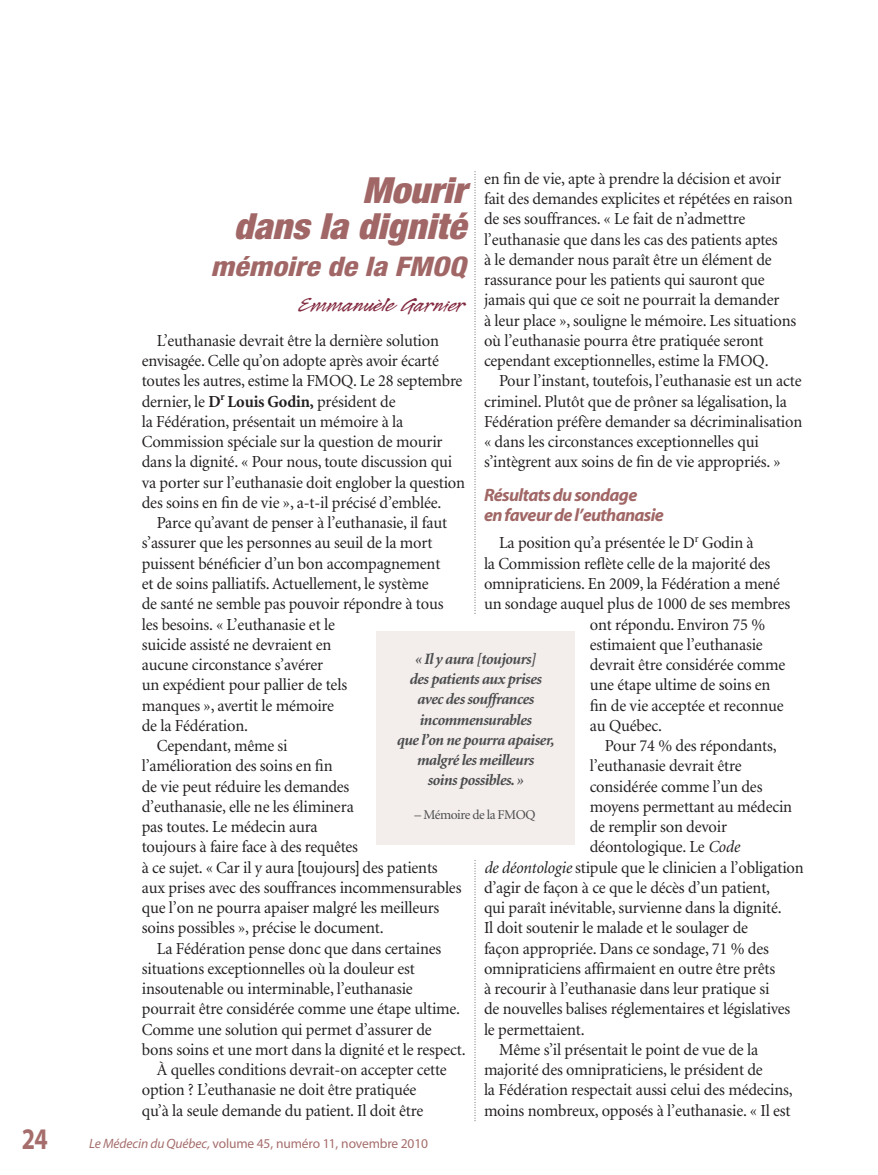
<style>
.page{position:relative;width:878px;height:1175px;background:#fff}
.page>*{position:absolute;margin:0;border:0;box-sizing:border-box;transform-origin:0 0}
.t1{font:italic 900 condensed 36px/36px "Helvetica Neue";color:#a16766;text-align:right;scale:1.05 1}
.t2{font:700 30px "Myriad";color:#a56e6c;scale:.8 1}
.t3{font:italic 800 condensed 27px "Helvetica Neue";color:#a16766;scale:1.1 1}
.t4{font:22.5px "Legault Std";color:#82293f;scale:1.2 1}
.t5{font:italic 700 18px/20.2px "Myriad";letter-spacing:-.035em;color:#a16766}
.t6{font:16.8px/20.2px "Minion";letter-spacing:-.01em;color:#231f20}
.t7{font:italic 700 15.75px/20.2px "Minion";letter-spacing:-.035em;color:#4b4c4d;text-align:center}
.t8{font:13.5px "Myriad";letter-spacing:-.01em;color:#a56e6c}
.t9{font:13.5px "Minion";letter-spacing:-.035em;color:#4b4c4d}
.s1{font-style:italic}
.s2{font-weight:700}
.s3{font-family:"Arial Narrow"}
</style>
<div class="page">
<svg style="left:474px;top:172px;width:1px;height:442px"></svg>
<svg style="left:474px;top:860px;width:1px;height:259px"></svg>
<div style="left:376px;top:631px;width:198px;height:213px;background:#f3edec"></div>
<p class="t6" style="left:484px;top:170px;width:314px">en fin de vie, apte à prendre la décision et avoir fait des demandes explicites et répétées en raison de ses souffrances. « Le fait de n’admettre l’euthanasie que dans les cas des patients aptes<br>à le demander nous paraît être un élément de rassurance pour les patients qui sauront que jamais qui que ce soit ne pourrait la demander<br>à leur place », souligne le mémoire. Les situations où l’euthanasie pourra être pratiquée seront cependant exceptionnelles, estime la FMOQ.</p>
<p class="t6" style="left:484px;top:372px;width:320px;text-indent:15px">Pour l’instant, toutefois, l’euthanasie est un acte criminel. Plutôt que de prôner sa légalisation, la Fédération préfère demander sa décriminalisation « dans les circonstances exceptionnelles qui s’intègrent aux soins de fin de vie appropriés. »</p>
<p class="t5" style="left:484px;top:486px;width:181px">Résultats du sondage<br>en faveur de l’euthanasie</p>
<p class="t6" style="left:499px;top:534px;width:256px">La position qu’a présentée le D<sup>r</sup> Godin à</p>
<p class="t6" style="left:484px;top:554px;width:288px">la Commission reflète celle de la majorité des</p>
<p class="t6" style="left:484px;top:575px;width:297px">omnipraticiens. En 2009, la Fédération a mené</p>
<p class="t6" style="left:484px;top:595px;width:308px">un sondage auquel plus de 1000 de ses membres</p>
<p class="t6" style="left:589px;top:615px;width:177px">ont répondu. Environ 75 %</p>
<p class="t6" style="left:589px;top:635px;width:174px">estimaient que l’euthanasie</p>
<p class="t6" style="left:589px;top:656px;width:197px">devrait être considérée comme</p>
<p class="t6" style="left:589px;top:676px;width:182px">une étape ultime de soins en</p>
<p class="t6" style="left:589px;top:696px;width:195px">fin de vie acceptée et reconnue</p>
<p class="t6" style="left:589px;top:716px;width:74px">au Québec.</p>
<p class="t6" style="left:604px;top:737px;width:173px">Pour 74 % des répondants,</p>
<p class="t6" style="left:589px;top:757px;width:153px">l’euthanasie devrait être</p>
<p class="t6" style="left:589px;top:777px;width:174px">considérée comme l’un des</p>
<p class="t6" style="left:589px;top:797px;width:204px">moyens permettant au médecin</p>
<p class="t6" style="left:589px;top:818px;width:139px">de remplir son devoir</p>
<p class="t6" style="left:589px;top:838px;width:151px">déontologique. Le <span class="s1">Code</span></p>
<p class="t6" style="left:484px;top:858px;width:321px"><span class="s1">de déontologie</span> stipule que le clinicien a l’obligation</p>
<p class="t6" style="left:484px;top:878px;width:288px">d’agir de façon à ce que le décès d’un patient,</p>
<p class="t6" style="left:484px;top:899px;width:299px">qui paraît inévitable, survienne dans la dignité.</p>
<p class="t6" style="left:484px;top:919px;width:265px">Il doit soutenir le malade et le soulager de</p>
<p class="t6" style="left:484px;top:939px;width:286px">façon appropriée. Dans ce sondage, 71 % des</p>
<p class="t6" style="left:484px;top:959px;width:293px">omnipraticiens affirmaient en outre être prêts</p>
<p class="t6" style="left:484px;top:980px;width:287px">à recourir à l’euthanasie dans leur pratique si</p>
<p class="t6" style="left:484px;top:1000px;width:308px">de nouvelles balises réglementaires et législatives</p>
<p class="t6" style="left:484px;top:1020px;width:102px">le permettaient.</p>
<p class="t6" style="left:499px;top:1040px;width:261px">Même s’il présentait le point de vue de la</p>
<p class="t6" style="left:484px;top:1061px;width:280px">majorité des omnipraticiens, le président de</p>
<p class="t6" style="left:484px;top:1081px;width:310px">la Fédération respectait aussi celui des médecins,</p>
<p class="t6" style="left:484px;top:1101px;width:308px">moins nombreux, opposés à l’euthanasie. « Il est</p>
<h1 class="t1" style="left:234px;top:175px;width:229px">Mourir<br>dans la dignité</h1>
<h3 class="t3" style="left:210px;top:256px;width:234px">mémoire de la FMOQ</h3>
<h3 class="t4" style="left:299px;top:290px;width:140px">Emmanuèle Garnier</h3>
<p class="t6" style="left:142px;top:332px;width:325px;text-indent:15px">L’euthanasie devrait être la dernière solution envisagée. Celle qu’on adopte après avoir écarté toutes les autres, estime la FMOQ. Le 28 septembre dernier, le <span class="s2">D</span><sup>r</sup> <span class="s2">Louis Godin,</span> président de<br>la Fédération, présentait un mémoire à la Commission spéciale sur la question de mourir dans la dignité. « Pour nous, toute discussion qui va porter sur l’euthanasie doit englober la question des soins en fin de vie », a-t-il précisé d’emblée.</p>
<p class="t6" style="left:157px;top:514px;width:292px">Parce qu’avant de penser à l’euthanasie, il faut</p>
<p class="t6" style="left:142px;top:534px;width:292px">s’assurer que les personnes au seuil de la mort</p>
<p class="t6" style="left:142px;top:554px;width:300px">puissent bénéficier d’un bon accompagnement</p>
<p class="t6" style="left:142px;top:575px;width:288px">et de soins palliatifs. Actuellement, le système</p>
<p class="t6" style="left:142px;top:595px;width:303px">de santé ne semble pas pouvoir répondre à tous</p>
<p class="t6" style="left:142px;top:615px;width:194px">les besoins. « L’euthanasie et le</p>
<p class="t6" style="left:142px;top:635px;width:191px">suicide assisté ne devraient en</p>
<p class="t6" style="left:142px;top:656px;width:183px">aucune circonstance s’avérer</p>
<p class="t6" style="left:142px;top:676px;width:207px">un expédient pour pallier de tels</p>
<p class="t6" style="left:142px;top:696px;width:194px">manques », avertit le mémoire</p>
<p class="t6" style="left:142px;top:716px;width:108px">de la Fédération.</p>
<p class="t6" style="left:157px;top:737px;width:132px">Cependant, même si</p>
<p class="t6" style="left:142px;top:757px;width:192px">l’amélioration des soins en fin</p>
<p class="t6" style="left:142px;top:777px;width:209px">de vie peut réduire les demandes</p>
<p class="t6" style="left:142px;top:797px;width:213px">d’euthanasie, elle ne les éliminera</p>
<p class="t6" style="left:142px;top:818px;width:177px">pas toutes. Le médecin aura</p>
<p class="t6" style="left:142px;top:838px;width:218px">toujours à faire face à des requêtes</p>
<p class="t6" style="left:142px;top:858px;width:297px">à ce sujet. « Car il y aura <span class="s3">[</span>toujours<span class="s3">]</span> des patients</p>
<p class="t6" style="left:142px;top:878px;width:321px">aux prises avec des souffrances incommensurables</p>
<p class="t6" style="left:142px;top:899px;width:299px">que l’on ne pourra apaiser malgré les meilleurs</p>
<p class="t6" style="left:142px;top:919px;width:243px">soins possibles », précise le document.</p>
<p class="t6" style="left:157px;top:939px;width:286px">La Fédération pense donc que dans certaines</p>
<p class="t6" style="left:142px;top:959px;width:274px">situations exceptionnelles où la douleur est</p>
<p class="t6" style="left:142px;top:980px;width:272px">insoutenable ou interminable, l’euthanasie</p>
<p class="t6" style="left:142px;top:1000px;width:320px">pourrait être considérée comme une étape ultime.</p>
<p class="t6" style="left:142px;top:1020px;width:291px">Comme une solution qui permet d’assurer de</p>
<p class="t6" style="left:142px;top:1040px;width:325px">bons soins et une mort dans la dignité et le respect.</p>
<p class="t6" style="left:157px;top:1061px;width:291px">À quelles conditions devrait-on accepter cette</p>
<p class="t6" style="left:142px;top:1081px;width:276px">option ? L’euthanasie ne doit être pratiquée</p>
<p class="t6" style="left:142px;top:1101px;width:283px">qu’à la seule demande du patient. Il doit être</p>
<p class="t7" style="left:396px;top:650px;width:159px">« Il y aura [toujours]<br>des patients aux prises avec des souffrances incommensurables<br>que l’on ne pourra apaiser, malgré les meilleurs<br>soins possibles. »</p>
<p class="t9" style="left:414px;top:809px;width:122px">– Mémoire de la FMOQ</p>
<h2 class="t2" style="left:22px;top:1127px;width:34px">24</h2>
<p class="t8" style="left:89px;top:1138px;width:340px"><span class="s1">Le Médecin du Québec,</span> volume 45, numéro 11, novembre 2010</p>
</div>
